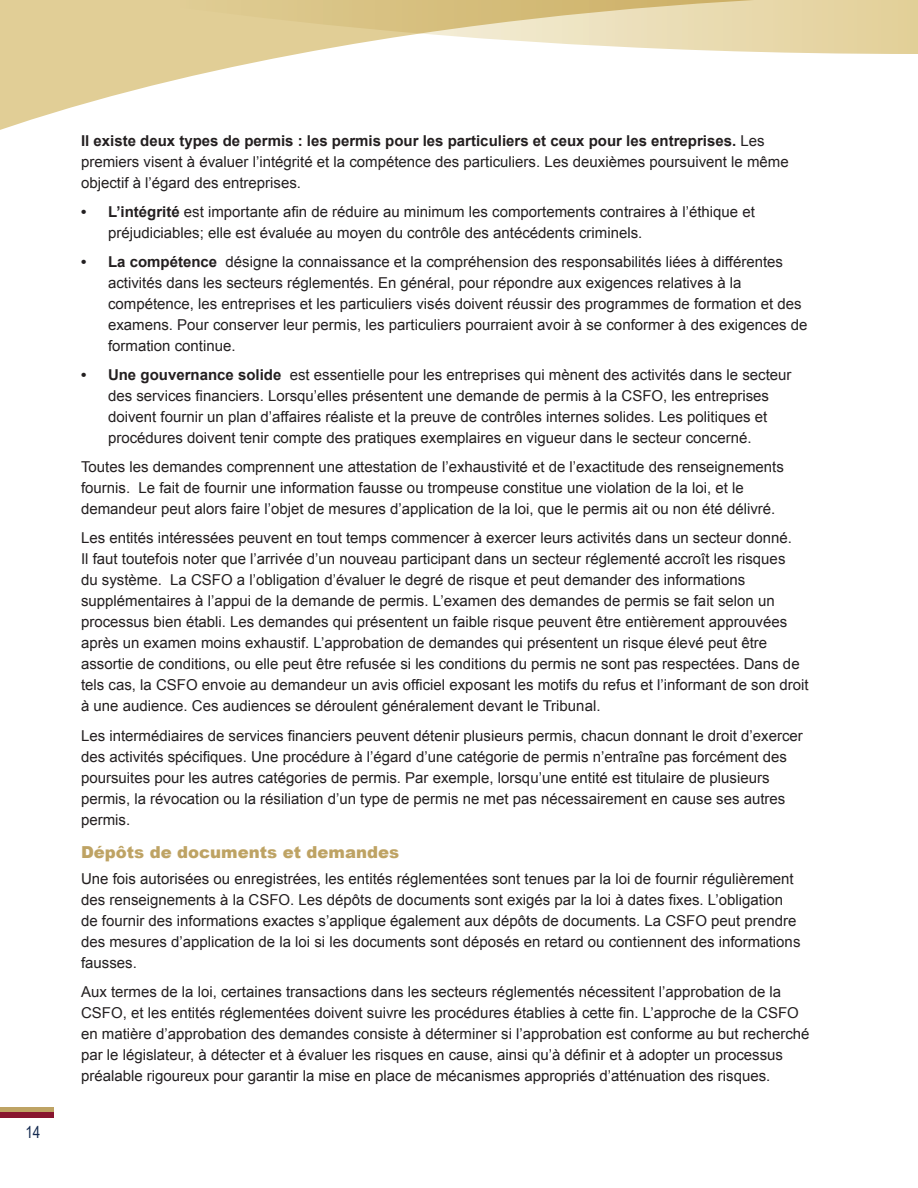
<style>
.page{position:relative;width:918px;height:1188px;background:#fff}
.page>*{position:absolute;margin:0;border:0;box-sizing:border-box;transform-origin:0 0}
.t1{font:900 16.5px "Arial";color:#bea364}
.t2{font:16.5px "Arial Narrow";color:#142a50}
.body{font:15px/21px "Arial";color:#231f20}
.s1{font-weight:700}
</style>
<div class="page">
<div style="left:0;top:1107px;width:54px;height:5px;background:#bea364"></div>
<div style="left:0;top:1112px;width:54px;height:6px;background:#88152f"></div>
<svg style="left:0;top:54px;width:297px;height:76px"></svg>
<svg style="left:0;top:0;width:918px;height:54px;background:#e4d4a4"></svg>
<p class="t2" style="left:25px;top:1120px;width:17px">14</p>
<p class="body" style="left:81px;top:130px;width:709px"><span class="s1">Il existe deux types de permis : les permis pour les particuliers et ceux pour les entreprises.</span> Les premiers visent à évaluer l’intégrité et la compétence des particuliers. Les deuxièmes poursuivent le même objectif à l’égard des entreprises.</p>
<p class="body" style="left:108px;top:201px;width:648px;text-indent:-27px"><span class="s1">• L’intégrité</span> est importante afin de réduire au minimum les comportements contraires à l’éthique et préjudiciables; elle est évaluée au moyen du contrôle des antécédents criminels.</p>
<p class="body" style="left:108px;top:252px;width:701px;text-indent:-27px"><span class="s1">• La compétence</span> désigne la connaissance et la compréhension des responsabilités liées à différentes activités dans les secteurs réglementés. En général, pour répondre aux exigences relatives à la compétence, les entreprises et les particuliers visés doivent réussir des programmes de formation et des examens. Pour conserver leur permis, les particuliers pourraient avoir à se conformer à des exigences de formation continue.</p>
<p class="body" style="left:108px;top:365px;width:685px;text-indent:-27px"><span class="s1">• Une gouvernance solide</span> est essentielle pour les entreprises qui mènent des activités dans le secteur des services financiers. Lorsqu’elles présentent une demande de permis à la CSFO, les entreprises doivent fournir un plan d’affaires réaliste et la preuve de contrôles internes solides. Les politiques et procédures doivent tenir compte des pratiques exemplaires en vigueur dans le secteur concerné.</p>
<p class="body" style="left:81px;top:457px;width:704px">Toutes les demandes comprennent une attestation de l’exhaustivité et de l’exactitude des renseignements fournis. Le fait de fournir une information fausse ou trompeuse constitue une violation de la loi, et le demandeur peut alors faire l’objet de mesures d’application de la loi, que le permis ait ou non été délivré.</p>
<p class="body" style="left:81px;top:528px;width:729px">Les entités intéressées peuvent en tout temps commencer à exercer leurs activités dans un secteur donné.<br>Il faut toutefois noter que l’arrivée d’un nouveau participant dans un secteur réglementé accroît les risques<br>du système. La CSFO a l’obligation d’évaluer le degré de risque et peut demander des informations supplémentaires à l’appui de la demande de permis. L’examen des demandes de permis se fait selon un processus bien établi. Les demandes qui présentent un faible risque peuvent être entièrement approuvées après un examen moins exhaustif. L’approbation de demandes qui présentent un risque élevé peut être assortie de conditions, ou elle peut être refusée si les conditions du permis ne sont pas respectées. Dans de tels cas, la CSFO envoie au demandeur un avis officiel exposant les motifs du refus et l’informant de son droit à une audience. Ces audiences se déroulent généralement devant le Tribunal.</p>
<p class="body" style="left:81px;top:725px;width:723px">Les intermédiaires de services financiers peuvent détenir plusieurs permis, chacun donnant le droit d’exercer des activités spécifiques. Une procédure à l’égard d’une catégorie de permis n’entraîne pas forcément des poursuites pour les autres catégories de permis. Par exemple, lorsqu’une entité est titulaire de plusieurs permis, la révocation ou la résiliation d’un type de permis ne met pas nécessairement en cause ses autres permis.</p>
<p class="t1" style="left:81px;top:840px;width:320px">Dépôts de documents et demandes</p>
<p class="body" style="left:81px;top:869px;width:721px">Une fois autorisées ou enregistrées, les entités réglementées sont tenues par la loi de fournir régulièrement des renseignements à la CSFO. Les dépôts de documents sont exigés par la loi à dates fixes. L’obligation de fournir des informations exactes s’applique également aux dépôts de documents. La CSFO peut prendre des mesures d’application de la loi si les documents sont déposés en retard ou contiennent des informations fausses.</p>
<p class="body" style="left:81px;top:982px;width:730px">Aux termes de la loi, certaines transactions dans les secteurs réglementés nécessitent l’approbation de la CSFO, et les entités réglementées doivent suivre les procédures établies à cette fin. L’approche de la CSFO en matière d’approbation des demandes consiste à déterminer si l’approbation est conforme au but recherché par le législateur, à détecter et à évaluer les risques en cause, ainsi qu’à définir et à adopter un processus préalable rigoureux pour garantir la mise en place de mécanismes appropriés d’atténuation des risques.</p>
</div>
